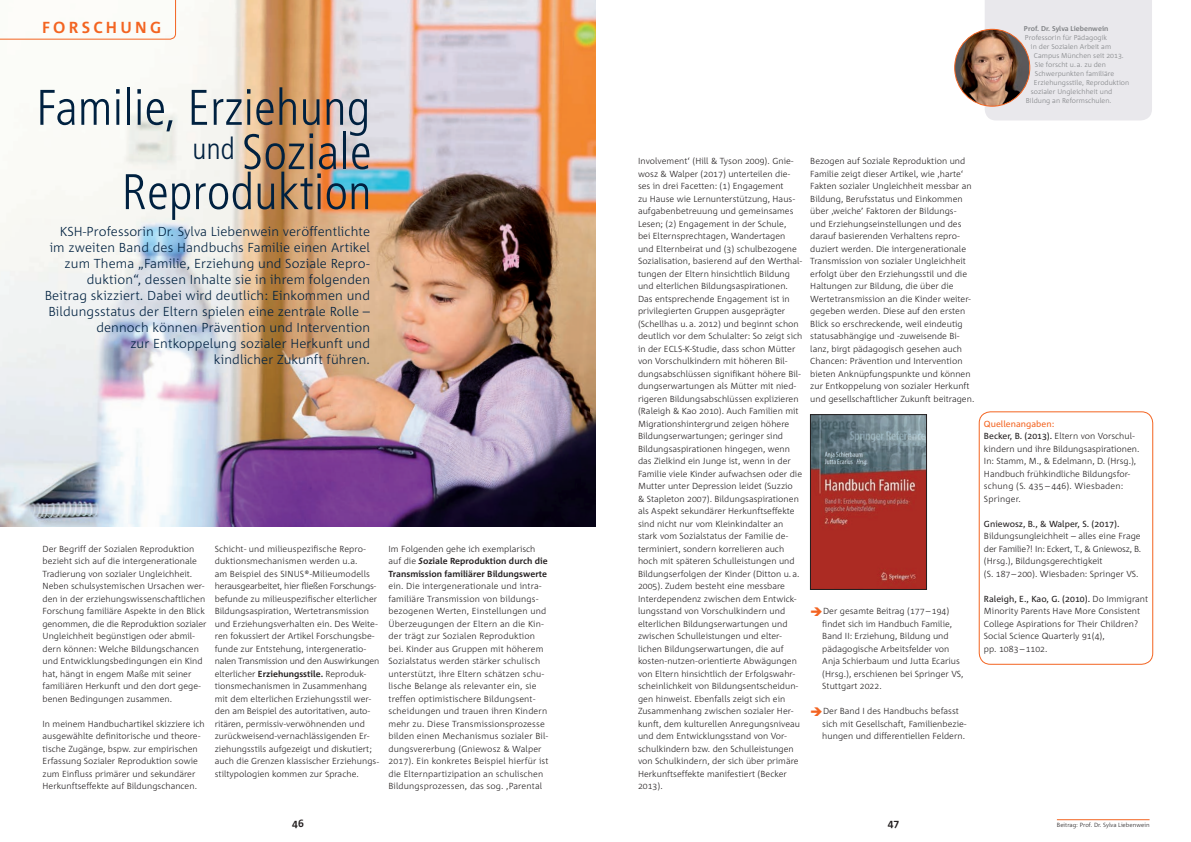
<style>
.page{position:relative;width:1191px;height:842px;background:#fff}
.page>*{position:absolute;margin:0;border:0;box-sizing:border-box;transform-origin:0 0}
.t1{font:300 condensed 50px/40px "Frutiger";letter-spacing:.01em;color:#002140;text-align:right}
.t2{font:700 16px "Corpid";letter-spacing:.2em;color:#f36421}
.t3{font:300 13px/16px "Corpid";letter-spacing:.01em;color:#002140;text-align:right}
.t4{font:700 10.5px "Corpid";color:#231f20}
.t5{font:300 8.8px/12.5px "Corpid";letter-spacing:.005em;color:#231f20}
.t6{font:700 8.8px/12.5px "Corpid";letter-spacing:.005em;color:#231f20}
.t7{font:8.8px "Corpid";letter-spacing:.005em;color:#231f20}
.t8{font:300 7px "Corpid";letter-spacing:.005em;color:#808285}
.t9{font:700 7px "Corpid";letter-spacing:.005em;color:#808285}
.t10{font:300 6px "Corpid";letter-spacing:.005em;color:#231f20}
.s1{font-weight:700}
.s2{font-weight:300}
.s3{font-style:italic}
.s4{color:#f36421}
.s5{font-weight:400;color:#f36421}
.s6{font-weight:400}
</style>
<div class="page">
<img style="left:0;top:0;width:595px;height:527px">
<hr style="left:1057px;top:819px;width:92px;height:1px;background:#f36421">
<svg style="left:0;top:0;width:176px;height:39px"></svg>
<div style="left:979px;top:412px;width:174px;height:252px;border:1px solid #f36421;border-radius:11px"></div>
<img style="left:812px;top:416px;width:112px;height:172px">
<div style="left:810px;top:414px;width:116px;height:176px;border:1px solid #231f20"></div>
<div style="left:985px;top:0;width:167px;height:120px;background:#e9e8ec"></div>
<img style="left:954px;top:29px;width:75px;height:77px">
<div style="left:954px;top:29px;width:76px;height:77px;border:1px solid #f36421;border-radius:50%"></div>
<h2 class="t2" style="left:42px;top:19px;width:121px">FORSCHUNG</h2>
<h1 class="t1" style="left:36px;top:88px;width:335px">Familie, Erziehung</h1>
<h1 class="t1" style="left:122px;top:133px;width:251px"><sup>und</sup> Soziale<br>Reproduktion</h1>
<p class="t3" style="left:45px;top:224px;width:327px">KSH-Professorin Dr. Sylva Liebenwein veröffentlichte im zweiten Band des Handbuchs Familie einen Artikel zum Thema „Familie, Erziehung und Soziale Repro&shy;duktion“, dessen Inhalte sie in ihrem folgenden Beitrag skizziert. Dabei wird deutlich: Einkommen und Bildungsstatus der Eltern spielen eine zentrale Rolle – dennoch können Prävention und Intervention<br>zur Entkoppelung sozialer Herkunft und<br>kindlicher Zukunft führen.</p>
<p class="t5" style="left:43px;top:543px;width:165px">Der Begriff der Sozialen Reproduktion bezieht sich auf die intergenerationale Tradierung von sozialer Ungleichheit.<br>Neben schulsystemischen Ursachen wer&shy;den in der erziehungswissenschaftlichen Forschung familiäre Aspekte in den Blick genommen, die die Reproduktion sozialer Ungleichheit begünstigen oder abmil&shy;dern können: Welche Bildungschancen und Entwicklungsbedingungen ein Kind hat, hängt in engem Maße mit seiner familiären Herkunft und den dort gege&shy;benen Bedingungen zusammen.</p>
<p class="t5" style="left:43px;top:718px;width:164px">In meinem Handbuchartikel skizziere ich ausgewählte definitorische und theore&shy;tische Zugänge, bspw. zur empirischen Erfassung Sozialer Reproduktion sowie zum Einfluss primärer und sekundärer Herkunftseffekte auf Bildungschancen.</p>
<p class="t5" style="left:215px;top:543px;width:166px">Schicht- und milieuspezifische Repro&shy;duktionsmechanismen werden u.a.<br>am Beispiel des SINUS®-Milieumodells herausgearbeitet, hier fließen Forschungs&shy;befunde zu milieuspezifischer elterlicher Bildungsaspiration, Wertetransmission und Erziehungsverhalten ein. Des Weite&shy;ren fokussiert der Artikel Forschungsbe&shy;funde zur Entstehung, intergeneratio&shy;nalen Transmission und den Auswirkungen elterlicher <span class="s1">Erziehungsstile.</span> Reproduk&shy;tionsmechanismen in Zusammenhang mit dem elterlichen Erziehungsstil wer&shy;den am Beispiel des autoritativen, auto&shy;ritären, permissiv-verwöhnenden und zurückweisend-vernachlässigenden Er&shy;ziehungsstils aufgezeigt und diskutiert; auch die Grenzen klassischer Erziehungs&shy;stiltypologien kommen zur Sprache.</p>
<p class="t6" style="left:388px;top:543px;width:161px"><span class="s2">Im Folgenden gehe ich exemplarisch auf die</span> <span class="s3">S</span>oziale Reproduktion durch die<br>Transmission familiärer Bildungswerte</p>
<p class="t5" style="left:388px;top:580px;width:162px">ein. Die intergenerationale und intra&shy;familiäre Transmission von bildungs&shy;bezogenen Werten, Einstellungen und Überzeugungen der Eltern an die Kin&shy;der trägt zur Sozialen Reproduktion bei. Kinder aus Gruppen mit höherem Sozialstatus werden stärker schulisch unterstützt, ihre Eltern schätzen schu&shy;lische Belange als relevanter ein, sie treffen optimistischere Bildungsent&shy;scheidungen und trauen ihren Kindern mehr zu. Diese Transmissionsprozesse bilden einen Mechanismus sozialer Bil&shy;dungsvererbung (Gniewosz &amp; Walper 2017). Ein konkretes Beispiel hierfür ist die Elternpartizipation an schulischen Bildungsprozessen, das sog. ‚Parental</p>
<p class="t9" style="left:1024px;top:25px;width:86px">Prof. Dr. Sylva Liebenwein</p>
<p class="t8" style="left:1025px;top:34px;width:84px">Professorin für Pädagogik</p>
<p class="t8" style="left:1031px;top:43px;width:82px">in der Sozialen Arbeit am</p>
<p class="t8" style="left:1034px;top:52px;width:91px">Campus München seit 2013.</p>
<p class="t8" style="left:1035px;top:61px;width:72px">Sie forscht u.a. zu den</p>
<p class="t8" style="left:1035px;top:70px;width:81px">Schwerpunkten familiäre</p>
<p class="t8" style="left:1034px;top:79px;width:97px">Erziehungsstile, Reproduktion</p>
<p class="t8" style="left:1031px;top:88px;width:83px">sozialer Ungleichheit und</p>
<p class="t8" style="left:1026px;top:97px;width:87px">Bildung an Reformschulen.</p>
<p class="t5" style="left:638px;top:155px;width:166px">Involvement‘ (Hill &amp; Tyson 2009). Gnie&shy;wosz &amp; Walper (2017) unterteilen die&shy;ses in drei Facetten: (1) Engagement<br>zu Hause wie Lernunterstützung, Haus&shy;aufgabenbetreuung und gemeinsames Lesen; (2) Engagement in der Schule,<br>bei Elternsprechtagen, Wandertagen und Elternbeirat und (3) schulbezogene Sozialisation, basierend auf den Werthal&shy;tungen der Eltern hinsichtlich Bildung und elterlichen Bildungsaspirationen.<br>Das entsprechende Engagement ist in privilegierten Gruppen ausgeprägter (Schellhas u.a. 2012) und beginnt schon deutlich vor dem Schulalter: So zeigt sich in der ECLS-K-Studie, dass schon Mütter von Vorschulkindern mit höheren Bil&shy;dungsabschlüssen signifikant höhere Bil&shy;dungserwartungen als Mütter mit nied&shy;rigeren Bildungsabschlüssen explizieren (Raleigh &amp; Kao 2010). Auch Familien mit Migrationshintergrund zeigen höhere Bildungserwartungen; geringer sind Bildungsaspirationen hingegen, wenn das Zielkind ein Junge ist, wenn in der Familie viele Kinder aufwachsen oder die Mutter unter Depression leidet (Suzzio<br>&amp; Stapleton 2007). Bildungsaspirationen als Aspekt sekundärer Herkunftseffekte sind nicht nur vom Kleinkindalter an stark vom Sozialstatus der Familie de&shy;terminiert, sondern korrelieren auch hoch mit späteren Schulleistungen und Bildungserfolgen der Kinder (Ditton u.a.<br>2005). Zudem besteht eine messbare Interdependenz zwischen dem Entwick&shy;lungsstand von Vorschulkindern und elterlichen Bildungserwartungen und zwischen Schulleistungen und elter&shy;lichen Bildungserwartungen, die auf kosten-nutzen-orientierte Abwägungen von Eltern hinsichtlich der Erfolgswahr&shy;scheinlichkeit von Bildungsentscheidun&shy;gen hinweist. Ebenfalls zeigt sich ein Zusammenhang zwischen sozialer Her&shy;kunft, dem kulturellen Anregungsniveau und dem Entwicklungsstand von Vor&shy;schulkindern bzw. den Schulleistungen von Schulkindern, der sich über primäre Herkunftseffekte manifestiert (Becker 2013).</p>
<p class="t5" style="left:810px;top:155px;width:166px">Bezogen auf Soziale Reproduktion und Familie zeigt dieser Artikel, wie ‚harte‘ Fakten sozialer Ungleichheit messbar an Bildung, Berufsstatus und Einkommen über ‚weiche’ Faktoren der Bildungs-<br>und Erziehungseinstellungen und des darauf basierenden Verhaltens repro&shy;duziert werden. Die intergenerationale Transmission von sozialer Ungleichheit erfolgt über den Erziehungsstil und die Haltungen zur Bildung, die über die Wertetransmission an die Kinder weiter&shy;gegeben werden. Diese auf den ersten Blick so erschreckende, weil eindeutig statusabhängige und -zuweisende Bi&shy;lanz, birgt pädagogisch gesehen auch Chancen: Prävention und Intervention bieten Anknüpfungspunkte und können zur Entkoppelung von sozialer Herkunft und gesellschaftlicher Zukunft beitragen.</p>
<p class="t5" style="left:822px;top:605px;width:143px;text-indent:-12px"><span class="s4">➔</span>Der gesamte Beitrag (177–194) findet sich im Handbuch Familie,<br>Band II: Erziehung, Bildung und pädagogische Arbeitsfelder von<br>Anja Schierbaum und Jutta Ecarius (Hrsg.), erschienen bei Springer VS,<br>Stuttgart 2022.</p>
<p class="t5" style="left:822px;top:705px;width:146px;text-indent:-12px"><span class="s4">➔</span>Der Band I des Handbuchs befasst sich mit Gesellschaft, Familienbezie&shy;hungen und differentiellen Feldern.</p>
<p class="t5" style="left:984px;top:418px;width:157px"><span class="s5">Quellenangaben:<br></span><span class="s6">Becker, B. (2013).</span> Eltern von Vorschul&shy;kindern und ihre Bildungsaspirationen.<br>In: Stamm, M., &amp; Edelmann, D. (Hrsg.),<br>Handbuch frühkindliche Bildungsfor&shy;schung (S. 435 – 446). Wiesbaden:<br>Springer.</p>
<p class="t7" style="left:984px;top:519px;width:137px">Gniewosz, B., &amp; Walper, S. (2017).</p>
<p class="t5" style="left:984px;top:530px;width:159px">Bildungsungleichheit – alles eine Frage der Familie?! In: Eckert, T., &amp; Gniewosz, B. (Hrsg.), Bildungsgerechtigkeit<br>(S. 187–200). Wiesbaden: Springer VS.</p>
<p class="t5" style="left:984px;top:593px;width:166px"><span class="s6">Raleigh, E., Kao, G. (2010).</span> Do Immigrant Minority Parents Have More Consistent College Aspirations for Their Children?<br>Social Science Quarterly 91(4),<br>pp. 1083–1102.</p>
<p class="t4" style="left:292px;top:818px;width:13px">46</p>
<p class="t4" style="left:887px;top:818px;width:13px">47</p>
<p class="t10" style="left:1056px;top:822px;width:94px">Beitrag: Prof. Dr. Sylva Liebenwein</p>
</div>
